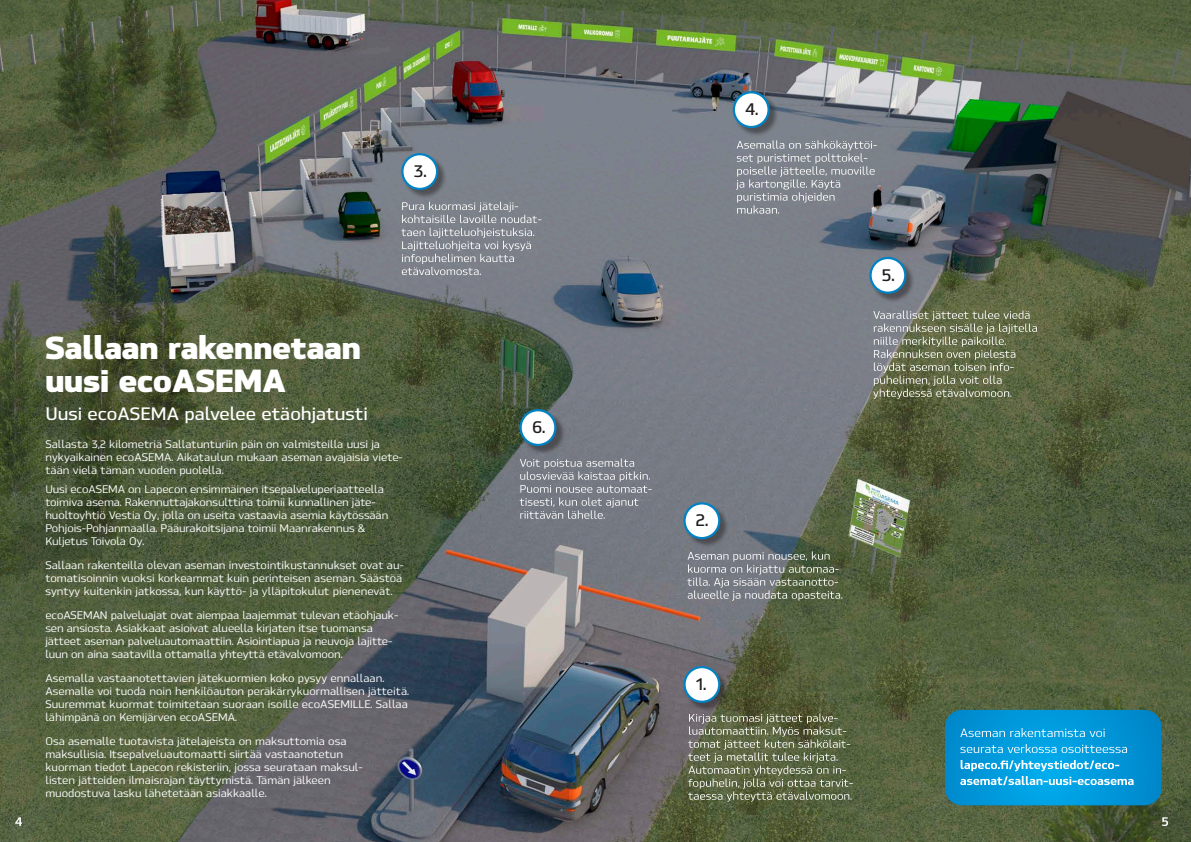
<style>
.page{position:relative;width:1191px;height:842px;background:#fff}
.page>*{position:absolute;margin:0;border:0;box-sizing:border-box;transform-origin:0 0}
.t1{font:900 32px/33px "Hackman";color:#fff}
.t2{font:600 18px "Hackman";color:#fff}
.t3{font:600 17.2px "Hackman";color:#231f20}
.t4{font:500 11px/13px "Hackman";color:#fff}
</style>
<div class="page">
<img style="left:0;top:0;width:1191px;height:842px">
<div style="left:684px;top:667px;width:45px;height:45px;background:#231f20;opacity:.5"></div>
<div style="left:684px;top:667px;width:35px;height:35px;background:#fff;border-radius:50%"></div>
<div style="left:683px;top:666px;width:37px;height:37px;border:2px solid #0082c5;border-radius:50%"></div>
<svg style="left:688px;top:713px;width:165px;height:89px;background:#6f775a"></svg>
<div style="left:684px;top:504px;width:45px;height:45px;background:#231f20;opacity:.5"></div>
<div style="left:684px;top:503px;width:35px;height:35px;background:#fff;border-radius:50%"></div>
<div style="left:683px;top:502px;width:37px;height:37px;border:2px solid #0082c5;border-radius:50%"></div>
<svg style="left:687px;top:551px;width:155px;height:50px;background:#7a817b"></svg>
<div style="left:402px;top:154px;width:45px;height:45px;background:#231f20;opacity:.5"></div>
<div style="left:402px;top:154px;width:35px;height:35px;background:#fff;border-radius:50%"></div>
<div style="left:401px;top:153px;width:37px;height:37px;border:2px solid #0082c5;border-radius:50%"></div>
<svg style="left:401px;top:202px;width:140px;height:73px;background:#8d9198"></svg>
<div style="left:734px;top:93px;width:45px;height:45px;background:#231f20;opacity:.5"></div>
<div style="left:734px;top:92px;width:34px;height:35px;background:#fff;border-radius:50%"></div>
<div style="left:732px;top:91px;width:37px;height:37px;border:2px solid #0082c5;border-radius:50%"></div>
<svg style="left:736px;top:140px;width:140px;height:74px;background:#8c9097"></svg>
<div style="left:870px;top:258px;width:45px;height:45px;background:#231f20;opacity:.5"></div>
<div style="left:870px;top:258px;width:35px;height:35px;background:#fff;border-radius:50%"></div>
<div style="left:869px;top:257px;width:37px;height:37px;border:2px solid #0082c5;border-radius:50%"></div>
<svg style="left:873px;top:311px;width:164px;height:88px;background:#777e62"></svg>
<div style="left:521px;top:410px;width:45px;height:45px;background:#231f20;opacity:.5"></div>
<div style="left:520px;top:410px;width:35px;height:35px;background:#fff;border-radius:50%"></div>
<div style="left:519px;top:409px;width:37px;height:37px;border:2px solid #0082c5;border-radius:50%"></div>
<svg style="left:519px;top:458px;width:133px;height:61px;background:#878b93"></svg>
<svg style="left:945px;top:710px;width:216px;height:95px;background:#169fda"></svg>
<svg style="left:15px;top:817px;width:7px;height:9px"></svg>
<svg style="left:1162px;top:817px;width:6px;height:9px"></svg>
<p class="t3" style="left:414px;top:158px;width:14px">3.</p>
<p class="t1" style="left:45px;top:328px;width:317px">Sallaan rakennetaan uusi ecoASEMA</p>
<p class="t2" style="left:45px;top:401px;width:324px">Uusi ecoASEMA palvelee etäohjatusti</p>
<p class="t4" style="left:45px;top:437px;width:359px">Sallasta 3,2 kilometriä Sallatunturiin päin on valmisteilla uusi ja nykyaikainen ecoASEMA. Aikataulun mukaan aseman avajaisia viete&shy;tään vielä tämän vuoden puolella.</p>
<p class="t4" style="left:45px;top:482px;width:344px">Uusi ecoASEMA on Lapecon ensimmäinen itsepalveluperiaatteella toimiva asema. Rakennuttajakonsulttina toimii kunnallinen jäte&shy;huoltoyhtiö Vestia Oy, jolla on useita vastaavia asemia käytössään Pohjois-Pohjanmaalla. Pääurakoitsijana toimii Maanrakennus &amp; Kuljetus Toivola Oy.</p>
<p class="t4" style="left:45px;top:558px;width:360px">Sallaan rakenteilla olevan aseman investointikustannukset ovat au&shy;tomatisoinnin vuoksi korkeammat kuin perinteisen aseman. Säästöä syntyy kuitenkin jatkossa, kun käyttö- ja ylläpitokulut pienenevät.</p>
<p class="t4" style="left:45px;top:608px;width:354px">ecoASEMAN palveluajat ovat aiempaa laajemmat tulevan etäohjauk&shy;sen ansiosta. Asiakkaat asioivat alueella kirjaten itse tuomansa</p>
<p class="t4" style="left:45px;top:634px;width:349px">jätteet aseman palveluautomaattiin. Asiointiapua ja neuvoja lajitte&shy;luun on aina saatavilla ottamalla yhteyttä etävalvomoon.</p>
<p class="t4" style="left:45px;top:671px;width:365px">Asemalla vastaanotettavien jätekuormien koko pysyy ennallaan.<br>Asemalle voi tuoda noin henkilöauton peräkärrykuormallisen jätteitä.<br>Suuremmat kuormat toimitetaan suoraan isoille ecoASEMILLE. Sallaa lähimpänä on Kemijärven ecoASEMA.</p>
<p class="t4" style="left:45px;top:734px;width:303px">Osa asemalle tuotavista jätelajeista on maksuttomia osa</p>
<p class="t4" style="left:45px;top:747px;width:299px">maksullisia. Itsepalveluautomaatti siirtää vastaanotetun</p>
<p class="t4" style="left:45px;top:760px;width:319px">kuorman tiedot Lapecon rekisteriin, jossa seurataan maksul-</p>
<p class="t4" style="left:45px;top:773px;width:287px">listen jätteiden ilmaisrajan täyttymistä. Tämän jälkeen</p>
<p class="t4" style="left:45px;top:786px;width:223px">muodostuva lasku lähetetään asiakkaalle.</p>
<p class="t3" style="left:532px;top:414px;width:15px">6.</p>
<p class="t3" style="left:745px;top:96px;width:15px">4.</p>
<p class="t3" style="left:696px;top:507px;width:14px">2.</p>
<p class="t3" style="left:696px;top:671px;width:12px">1.</p>
<p class="t3" style="left:882px;top:262px;width:14px">5.</p>
</div>
